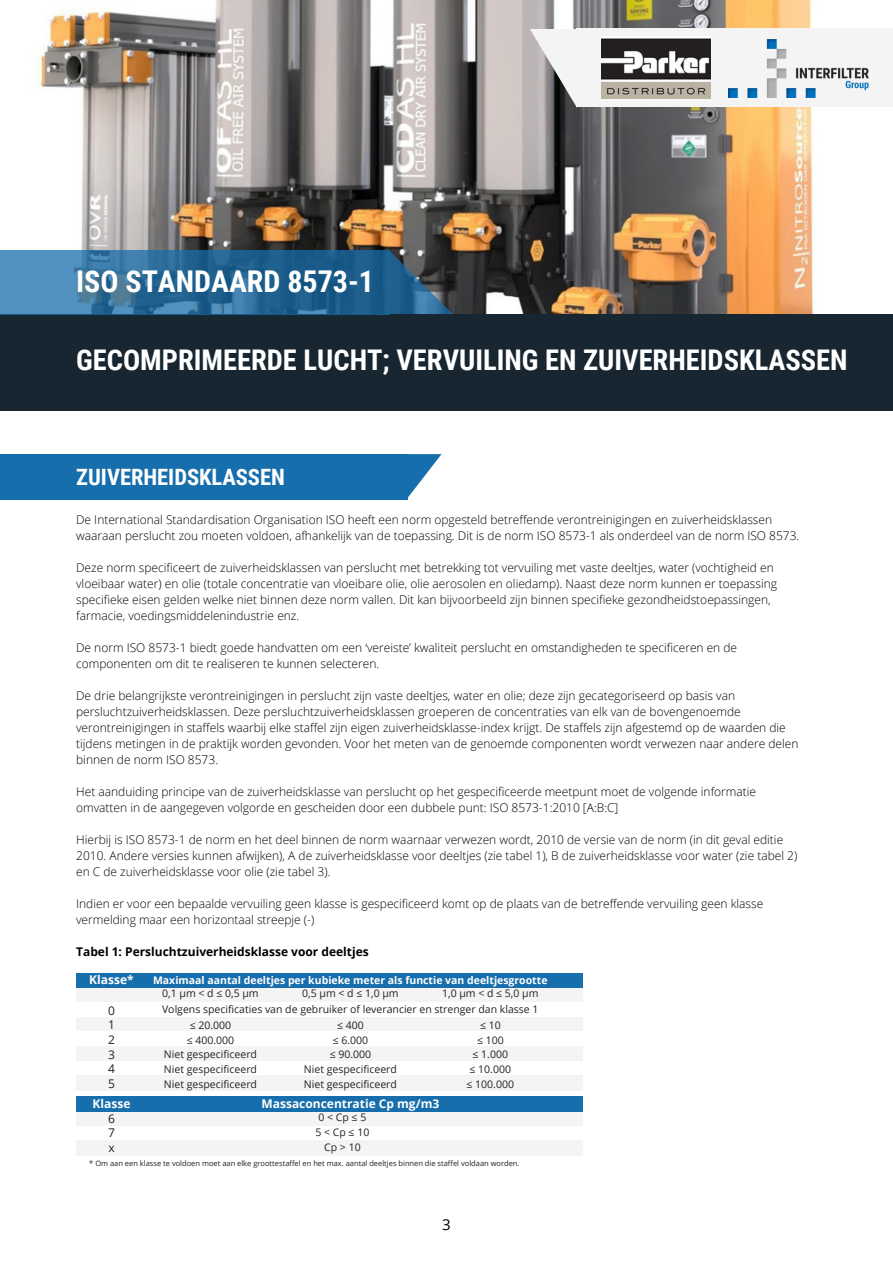
<style>
.page{position:relative;width:893px;height:1264px;background:#fff}
.page>*{position:absolute;margin:0;border:0;box-sizing:border-box;transform-origin:0 0}
.t1{font:700 30px "Roboto Condensed";color:#fff}
.t2{font:700 28.5px "Roboto Condensed";color:#fff}
.t3{font:700 22.5px "Roboto Condensed";color:#fff}
.t4{font:15px "Open Sans";color:#000}
.t5{font:300 12px/16px "Open Sans";color:#000}
.t6{font:700 12px "Open Sans";color:#000}
.t7{font:700 12px "Open Sans";color:#fff}
.t8{font:12px/14.7px "Open Sans";color:#222221;text-align:justify}
.t9{font:10.5px/14.7px "Open Sans";color:#222221;text-align:center}
.t10{font:700 10.5px "Open Sans";color:#fff}
.t11{font:7.5px "Open Sans";color:#222221}
</style>
<div class="page">
<img style="left:38px;top:0;width:854px;height:314px">
<div style="left:576px;top:29px;width:316px;height:78px;background:#f4f4f4"></div>
<div style="left:0;top:314px;width:892px;height:97px;background:#172631"></div>
<svg style="left:530px;top:29px;width:47px;height:79px"></svg>
<div style="left:0;top:454px;width:407px;height:45px;background:#176eac"></div>
<svg style="left:407px;top:454px;width:34px;height:45px"></svg>
<svg style="left:0;top:250px;width:389px;height:64px;background:#2f6f9c"></svg>
<svg style="left:389px;top:250px;width:63px;height:64px;background:#34556c"></svg>
<img style="left:728px;top:39px;width:140px;height:59px">
<img style="left:601px;top:38px;width:109px;height:61px">
<div style="left:76px;top:987px;width:506px;height:15px;background:#f4f4f4"></div>
<div style="left:76px;top:1016px;width:506px;height:15px;background:#f4f4f4"></div>
<div style="left:76px;top:1046px;width:506px;height:14px;background:#f4f4f4"></div>
<div style="left:76px;top:1075px;width:506px;height:15px;background:#f4f4f4"></div>
<div style="left:76px;top:972px;width:506px;height:15px;background:#176eac"></div>
<div style="left:76px;top:1111px;width:506px;height:14px;background:#f4f4f4"></div>
<div style="left:76px;top:1140px;width:506px;height:15px;background:#f4f4f4"></div>
<div style="left:76px;top:1096px;width:506px;height:15px;background:#176eac"></div>
<h1 class="t1" style="left:76px;top:264px;width:299px">ISO STANDAARD 8573-1</h1>
<h2 class="t2" style="left:76px;top:343px;width:773px">GECOMPRIMEERDE LUCHT; VERVUILING EN ZUIVERHEIDSKLASSEN</h2>
<h3 class="t3" style="left:76px;top:463px;width:210px">ZUIVERHEIDSKLASSEN</h3>
<p class="t5" style="left:76px;top:511px;width:724px">De International Standardisation Organisation ISO heeft een norm opgesteld betreffende verontreinigingen en zuiverheidsklassen waaraan perslucht zou moeten voldoen, afhankelijk van de toepassing. Dit is de norm ISO 8573-1 als onderdeel van de norm ISO 8573.</p>
<p class="t5" style="left:76px;top:559px;width:702px">Deze norm specificeert de zuiverheidsklassen van perslucht met betrekking tot vervuiling met vaste deeltjes, water (vochtigheid en vloeibaar water) en olie (totale concentratie van vloeibare olie, olie aerosolen en oliedamp). Naast deze norm kunnen er toepassing specifieke eisen gelden welke niet binnen deze norm vallen. Dit kan bijvoorbeeld zijn binnen specifieke gezondheidstoepassingen, farmacie, voedingsmiddelenindustrie enz.</p>
<p class="t5" style="left:76px;top:639px;width:662px">De norm ISO 8573-1 biedt goede handvatten om een ‘vereiste’ kwaliteit perslucht en omstandigheden te specificeren en de componenten om dit te realiseren te kunnen selecteren.</p>
<p class="t5" style="left:76px;top:687px;width:723px">De drie belangrijkste verontreinigingen in perslucht zijn vaste deeltjes, water en olie; deze zijn gecategoriseerd op basis van persluchtzuiverheidsklassen. Deze persluchtzuiverheidsklassen groeperen de concentraties van elk van de bovengenoemde verontreinigingen in staffels waarbij elke staffel zijn eigen zuiverheidsklasse-index krijgt. De staffels zijn afgestemd op de waarden die tijdens metingen in de praktijk worden gevonden. Voor het meten van de genoemde componenten wordt verwezen naar andere delen binnen de norm ISO 8573.</p>
<p class="t5" style="left:76px;top:783px;width:681px">Het aanduiding principe van de zuiverheidsklasse van perslucht op het gespecificeerde meetpunt moet de volgende informatie omvatten in de aangegeven volgorde en gescheiden door een dubbele punt: ISO 8573-1:2010 [A:B:C]</p>
<p class="t5" style="left:76px;top:831px;width:722px">Hierbij is ISO 8573-1 de norm en het deel binnen de norm waarnaar verwezen wordt, 2010 de versie van de norm (in dit geval editie<br>2010. Andere versies kunnen afwijken), A de zuiverheidsklasse voor deeltjes (zie tabel 1), B de zuiverheidsklasse voor water (zie tabel 2) en C de zuiverheidsklasse voor olie (zie tabel 3).</p>
<p class="t5" style="left:76px;top:895px;width:688px">Indien er voor een bepaalde vervuiling geen klasse is gespecificeerd komt op de plaats van de betreffende vervuiling geen klasse vermelding maar een horizontaal streepje (-)</p>
<p class="t6" style="left:76px;top:942px;width:294px">Tabel 1: Persluchtzuiverheidsklasse voor deeltjes</p>
<p class="t7" style="left:89px;top:971px;width:46px">Klasse*</p>
<p class="t10" style="left:153px;top:972px;width:396px">Maximaal aantal deeltjes per kubieke meter als functie van deeltjesgrootte</p>
<p class="t8" style="left:108px;top:1002px;width:8px">0<br>1<br>2<br>3<br>4<br>5</p>
<p class="t9" style="left:162px;top:1000px;width:378px;line-height:16px">Volgens specificaties van de gebruiker of leverancier en strenger dan klasse 1 ≤ 400</p>
<p class="t9" style="left:162px;top:986px;width:98px">0,1 μm &lt; d ≤ 0,5 μm</p>
<p class="t9" style="left:302px;top:985px;width:98px">0,5 μm &lt; d ≤ 1,0 μm</p>
<p class="t9" style="left:442px;top:986px;width:98px">1,0 μm &lt; d ≤ 5,0 μm</p>
<p class="t9" style="left:164px;top:1017px;width:95px">≤ 20.000<br>≤ 400.000<br>Niet gespecificeerd<br>Niet gespecificeerd<br>Niet gespecificeerd</p>
<p class="t9" style="left:466px;top:1017px;width:49px">≤ 10<br>≤ 100<br>≤ 1.000<br>≤ 10.000 ≤ 100.000</p>
<p class="t9" style="left:304px;top:1032px;width:95px">≤ 6.000<br>≤ 90.000<br>Niet gespecificeerd<br>Niet gespecificeerd</p>
<p class="t7" style="left:92px;top:1094px;width:39px">Klasse</p>
<p class="t7" style="left:261px;top:1094px;width:179px">Massaconcentratie Cp mg/m3</p>
<p class="t8" style="left:108px;top:1110px;width:8px">6<br>7 x</p>
<p class="t11" style="left:89px;top:1157px;width:431px">* Om aan een klasse te voldoen moet aan elke groottestaffel en het max. aantal deeltjes binnen die staffel voldaan worden.</p>
<p class="t9" style="left:315px;top:1109px;width:55px">0 &lt; Cp ≤ 5<br>5 &lt; Cp ≤ 10<br>Cp &gt; 10</p>
<p class="t4" style="left:442px;top:1213px;width:10px">3</p>
</div>
